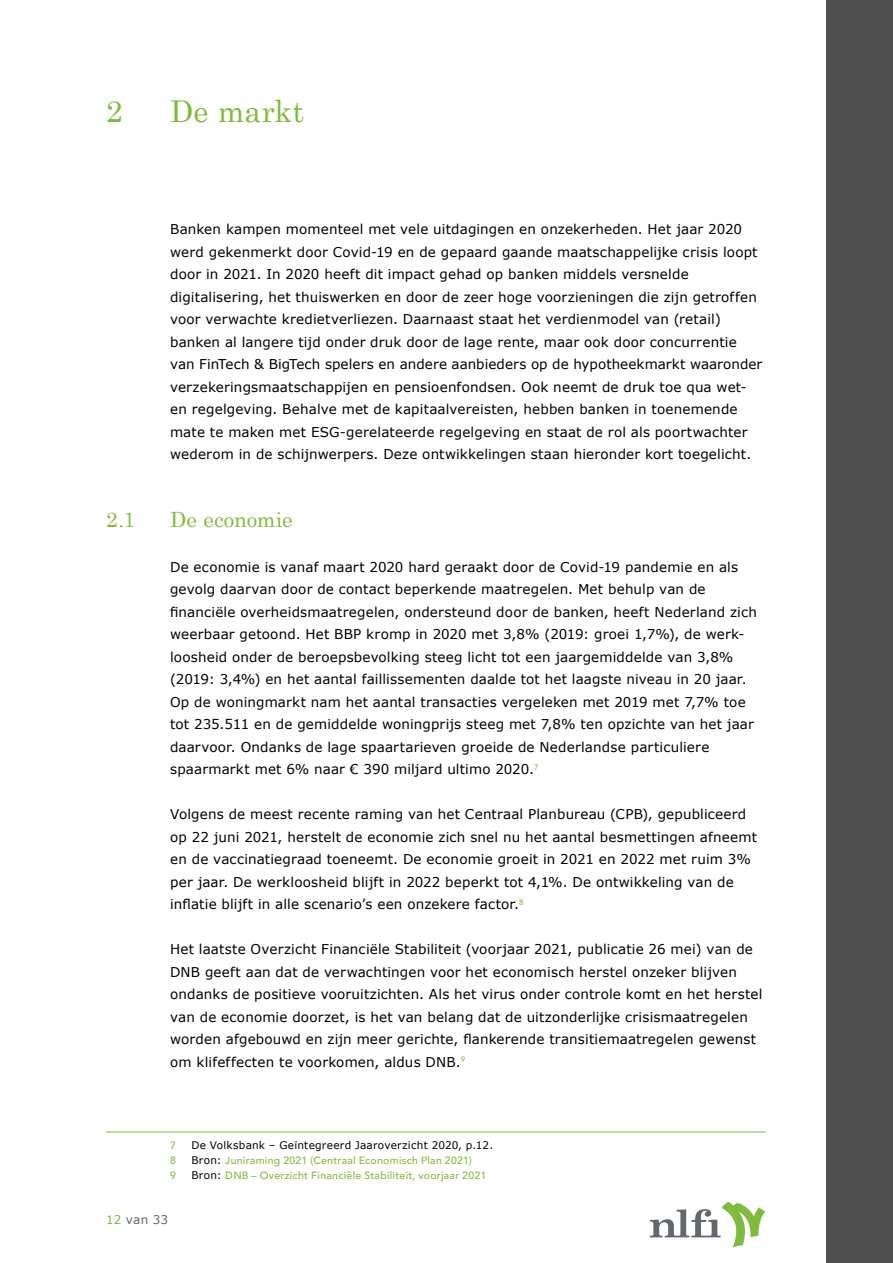
<style>
.page{position:relative;width:893px;height:1263px;background:#fff}
.page>*{position:absolute;margin:0;border:0;box-sizing:border-box;transform-origin:0 0}
.t1{font:30px "Century Schoolbook";letter-spacing:.005em;color:#80bb3d}
.t2{font:21px "Century Schoolbook";color:#80bb3d}
.t3{font:13.5px/22.5px "Verdana";letter-spacing:.01em;color:#000}
.t4{font:12px "Verdana";letter-spacing:.01em;color:#636770}
.t5{font:500 10.5px "Avenir";letter-spacing:.03em;color:#80bb3d}
.t6{font:10.5px "Verdana";letter-spacing:.02em;color:#000}
.s1{font-family:"Verdana";font-weight:400;color:#000}
.s2{color:#80bb3d}
</style>
<div class="page">
<div style="left:826px;top:0;width:67px;height:1263px;background:#504f50"></div>
<svg style="left:650px;top:1201px;width:115px;height:46px"></svg>
<hr style="left:106px;top:1132px;width:659px;height:1px;background:#80bb3d">
<h1 class="t1" style="left:106px;top:92px;width:18px">2</h1>
<h1 class="t1" style="left:170px;top:92px;width:136px">De markt</h1>
<p class="t3" style="left:170px;top:218px;width:594px">Banken kampen momenteel met vele uitdagingen en onzekerheden. Het jaar 2020 werd gekenmerkt door Covid-19 en de gepaard gaande maatschappelijke crisis loopt door in 2021. In 2020 heeft dit impact gehad op banken middels versnelde digitalisering, het thuiswerken en door de zeer hoge voorzieningen die zijn getroffen voor verwachte kredietverliezen. Daarnaast staat het verdienmodel van (retail) banken al langere tijd onder druk door de lage rente, maar ook door concurrentie van FinTech &amp; BigTech spelers en andere aanbieders op de hypotheekmarkt waaronder verzekeringsmaatschappijen en pensioenfondsen. Ook neemt de druk toe qua wet&shy;en regelgeving. Behalve met de kapitaalvereisten, hebben banken in toenemende mate te maken met ESG-gerelateerde regelgeving en staat de rol als poortwachter wederom in de schijnwerpers. Deze ontwikkelingen staan hieronder kort toegelicht.</p>
<h2 class="t2" style="left:106px;top:506px;width:30px">2.1</h2>
<h2 class="t2" style="left:170px;top:506px;width:124px">De economie</h2>
<p class="t3" style="left:170px;top:556px;width:588px">De economie is vanaf maart 2020 hard geraakt door de Covid-19 pandemie en als gevolg daarvan door de contact beperkende maatregelen. Met behulp van de financiële overheidsmaatregelen, ondersteund door de banken, heeft Nederland zich weerbaar getoond. Het BBP kromp in 2020 met 3,8% (2019: groei 1,7%), de werk&shy;loosheid onder de beroepsbevolking steeg licht tot een jaargemiddelde van 3,8% (2019: 3,4%) en het aantal faillissementen daalde tot het laagste niveau in 20 jaar.<br>Op de woningmarkt nam het aantal transacties vergeleken met 2019 met 7,7% toe tot 235.511 en de gemiddelde woningprijs steeg met 7,8% ten opzichte van het jaar daarvoor. Ondanks de lage spaartarieven groeide de Nederlandse particuliere spaarmarkt met 6% naar € 390 miljard ultimo 2020.<sup>7</sup></p>
<p class="t3" style="left:170px;top:803px;width:588px">Volgens de meest recente raming van het Centraal Planbureau (CPB), gepubliceerd op 22 juni 2021, herstelt de economie zich snel nu het aantal besmettingen afneemt en de vaccinatiegraad toeneemt. De economie groeit in 2021 en 2022 met ruim 3% per jaar. De werkloosheid blijft in 2022 beperkt tot 4,1%. De ontwikkeling van de inflatie blijft in alle scenario’s een onzekere factor.<sup>8</sup></p>
<p class="t3" style="left:170px;top:938px;width:594px">Het laatste Overzicht Financiële Stabiliteit (voorjaar 2021, publicatie 26 mei) van de DNB geeft aan dat de verwachtingen voor het economisch herstel onzeker blijven ondanks de positieve vooruitzichten. Als het virus onder controle komt en het herstel van de economie doorzet, is het van belang dat de uitzonderlijke crisismaatregelen worden afgebouwd en zijn meer gerichte, flankerende transitiemaatregelen gewenst om klifeffecten te voorkomen, aldus DNB.<sup>9</sup></p>
<p class="t5" style="left:170px;top:1136px;width:7px">7</p>
<p class="t6" style="left:191px;top:1138px;width:303px">De Volksbank – Geïntegreerd Jaaroverzicht 2020, p.12.</p>
<p class="t5" style="left:170px;top:1151px;width:7px">8</p>
<p class="t5" style="left:191px;top:1151px;width:282px"><span class="s1">Bron:</span> Juniraming 2021 (Centraal Economisch Plan 2021)</p>
<p class="t5" style="left:170px;top:1166px;width:7px">9</p>
<p class="t5" style="left:191px;top:1166px;width:296px"><span class="s1">Bron:</span> DNB – Overzicht Financiële Stabiliteit, voorjaar 2021</p>
<p class="t4" style="left:106px;top:1212px;width:63px"><span class="s2">12</span> van 33</p>
</div>
